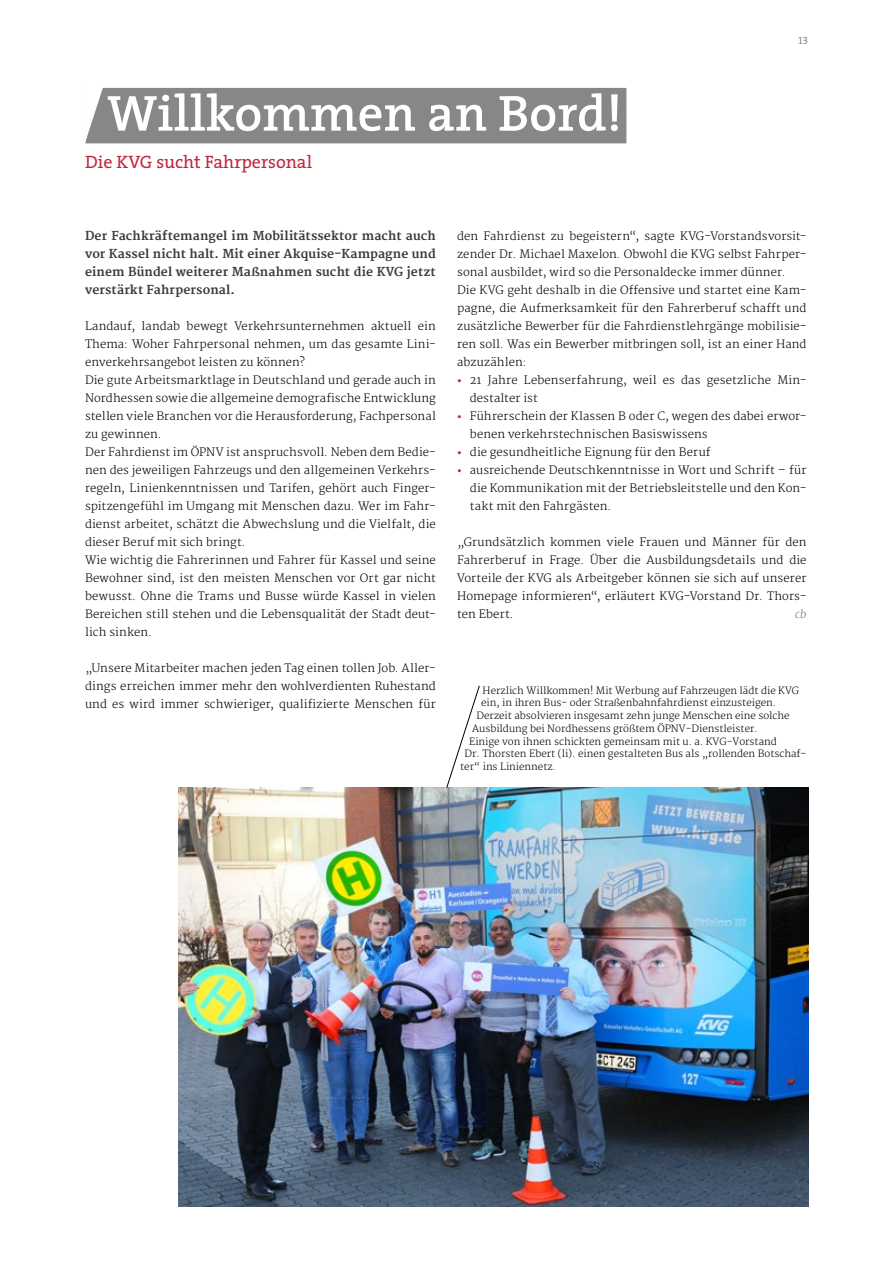
<style>
.page{position:relative;width:893px;height:1263px;background:#fff}
.page>*{position:absolute;margin:0;border:0;box-sizing:border-box;transform-origin:0 0}
.t1{font:600 51px "The Serif";color:#fff}
.t2{font:18px "The Serif";color:#c0273c}
.t3{font:700 12px/18px "Merriweather";letter-spacing:.015em;color:#3b3b3a;text-align:justify}
.t4{font:300 11.25px/18px "Merriweather";letter-spacing:.01em;color:#000}
.t5{font:italic 300 11.25px "Merriweather";color:#878786}
.t6{font:10.5px "The Serif Caps";color:#878786}
.t7{font:300 9.75px "Merriweather";color:#000}
.s1{font-family:"The Serif Semi Bold Caps";font-weight:400;color:#c0273c}
</style>
<div class="page">
<div style="left:85px;top:88px;width:541px;height:55px;background:#878786"></div>
<img style="left:178px;top:788px;width:630px;height:418px">
<svg style="left:85px;top:87px;width:25px;height:55px"></svg>
<svg style="left:446px;top:685px;width:34px;height:103px"></svg>
<h1 class="t1" style="left:107px;top:71px;width:516px">Willkommen an Bord!</h1>
<h2 class="t2" style="left:85px;top:147px;width:229px">Die KVG sucht Fahrpersonal</h2>
<p class="t6" style="left:798px;top:31px;width:11px">13</p>
<p class="t3" style="left:85px;top:227px;width:352px">Der Fachkräftemangel im Mobilitätssektor macht auch vor Kassel nicht halt. Mit einer Akquise-Kampagne und einem Bündel weiterer Maßnahmen sucht die KVG jetzt verstärkt Fahrpersonal.</p>
<p class="t4" style="left:85px;top:317px;width:352px">Landauf, landab bewegt Verkehrsunternehmen aktuell ein Thema: Woher Fahrpersonal nehmen, um das gesamte Lini&shy;enverkehrsangebot leisten zu können?<br>Die gute Arbeitsmarktlage in Deutschland und gerade auch in Nordhessen sowie die allgemeine demografische Entwicklung stellen viele Branchen vor die Herausforderung, Fachpersonal zu gewinnen.<br>Der Fahrdienst im ÖPNV ist anspruchsvoll. Neben dem Bedie&shy;nen des jeweiligen Fahrzeugs und den allgemeinen Verkehrs&shy;regeln, Linienkenntnissen und Tarifen, gehört auch Finger&shy;spitzengefühl im Umgang mit Menschen dazu. Wer im Fahr&shy;dienst arbeitet, schätzt die Abwechslung und die Vielfalt, die dieser Beruf mit sich bringt.<br>Wie wichtig die Fahrerinnen und Fahrer für Kassel und seine Bewohner sind, ist den meisten Menschen vor Ort gar nicht bewusst. Ohne die Trams und Busse würde Kassel in vielen Bereichen still stehen und die Lebensqualität der Stadt deut&shy;lich sinken.</p>
<p class="t4" style="left:85px;top:659px;width:352px;text-align:justify">„Unsere Mitarbeiter machen jeden Tag einen tollen Job. Aller&shy;dings erreichen immer mehr den wohlverdienten Ruhestand und es wird immer schwieriger, qualifizierte Menschen für</p>
<p class="t4" style="left:457px;top:227px;width:351px">den Fahrdienst zu begeistern“, sagte KVG-Vorstandsvorsit&shy;zender Dr. Michael Maxelon. Obwohl die KVG selbst Fahrper&shy;sonal ausbildet, wird so die Personaldecke immer dünner.<br>Die KVG geht deshalb in die Offensive und startet eine Kam&shy;pagne, die Aufmerksamkeit für den Fahrerberuf schafft und zusätzliche Bewerber für die Fahrdienstlehrgänge mobilisie&shy;ren soll. Was ein Bewerber mitbringen soll, ist an einer Hand abzuzählen:</p>
<p class="t4" style="left:470px;top:371px;width:338px;text-indent:-13px"><span class="s1">•</span> 21 Jahre Lebenserfahrung, weil es das gesetzliche Min&shy;destalter ist</p>
<p class="t4" style="left:470px;top:407px;width:338px;text-indent:-13px"><span class="s1">•</span> Führerschein der Klassen B oder C, wegen des dabei erwor&shy;benen verkehrstechnischen Basiswissens</p>
<p class="t4" style="left:457px;top:443px;width:255px"><span class="s1">•</span> die gesundheitliche Eignung für den Beruf</p>
<p class="t4" style="left:470px;top:461px;width:338px;text-align:justify;text-indent:-13px"><span class="s1">•</span> ausreichende Deutschkenntnisse in Wort und Schrift – für die Kommunikation mit der Betriebsleitstelle und den Kon&shy;takt mit den Fahrgästen.</p>
<p class="t4" style="left:457px;top:533px;width:351px;text-align:justify">„Grundsätzlich kommen viele Frauen und Männer für den Fahrerberuf in Frage. Über die Ausbildungsdetails und die Vorteile der KVG als Arbeitgeber können sie sich auf unserer Homepage informieren“, erläutert KVG-Vorstand Dr. Thors&shy;ten Ebert.</p>
<p class="t5" style="left:795px;top:607px;width:13px">cb</p>
<p class="t7" style="left:483px;top:684px;width:318px">Herzlich Willkommen! Mit Werbung auf Fahrzeugen lädt die KVG</p>
<p class="t7" style="left:481px;top:697px;width:297px">ein, in ihren Bus- oder Straßenbahnfahrdienst einzusteigen.</p>
<p class="t7" style="left:477px;top:710px;width:315px">Derzeit absolvieren insgesamt zehn junge Menschen eine solche</p>
<p class="t7" style="left:472px;top:723px;width:287px">Ausbildung bei Nordhessens größtem ÖPNV-Dienstleister.</p>
<p class="t7" style="left:469px;top:735px;width:309px">Einige von ihnen schickten gemeinsam mit u. a. KVG-Vorstand</p>
<p class="t7" style="left:465px;top:748px;width:343px">Dr. Thorsten Ebert (li). einen gestalteten Bus als „rollenden Botschaf-</p>
<p class="t7" style="left:460px;top:761px;width:97px">ter“ ins Liniennetz.</p>
</div>
